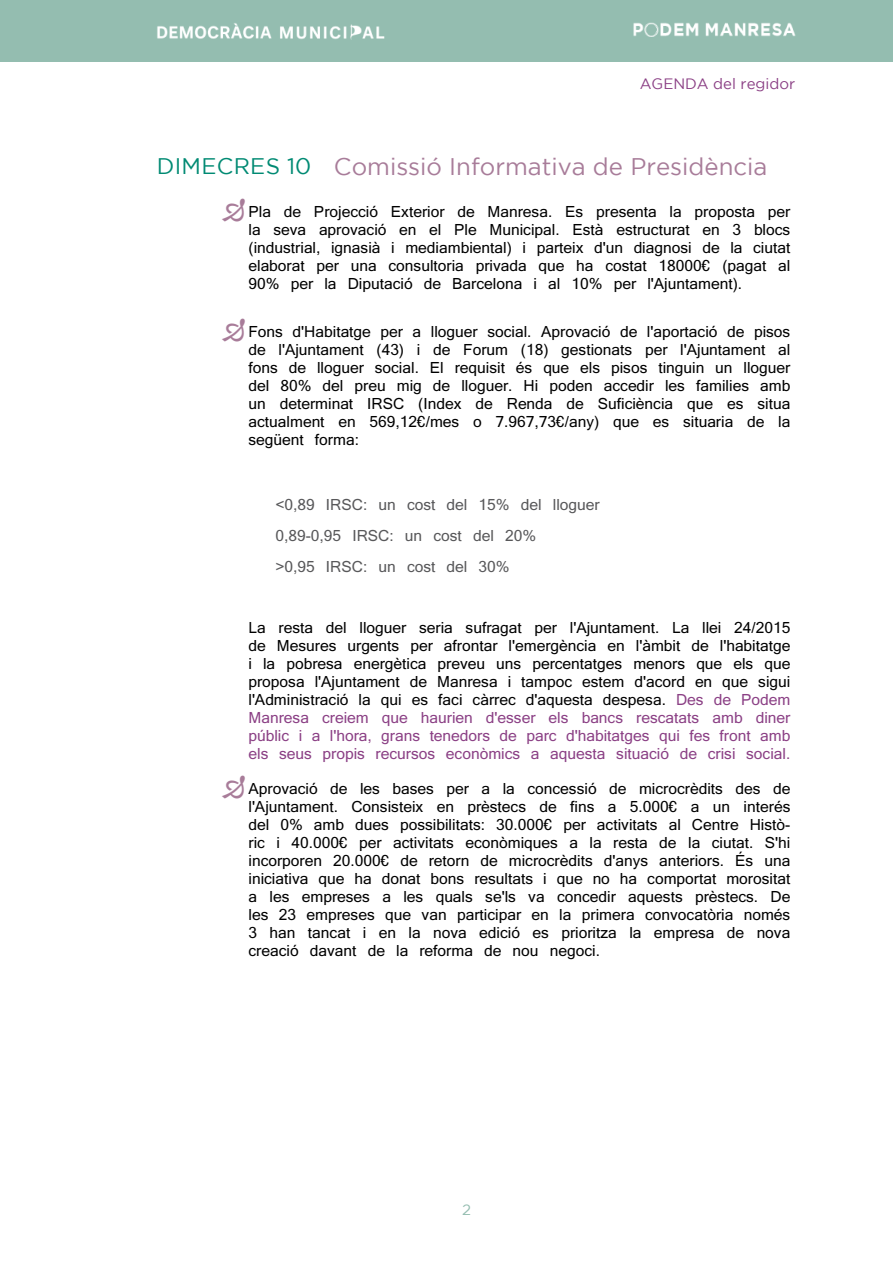
<style>
.page{position:relative;width:893px;height:1263px;background:#fff}
.page>*{position:absolute;margin:0;border:0;box-sizing:border-box;transform-origin:0 0}
.t1{font:24px "Gotham";color:#a87c99}
.t2{font:22.5px "Gotham";letter-spacing:.015em;color:#008a73}
.Tabulacion{font:15px/18px "Kartika";color:#000;text-align:justify}
.Estilo_de_párrafo_1{font:15px "Kartika";color:#58585a}
.t3{font:15px "Gotham";color:#8b4085}
.t4{font:15px "Gotham";color:#94bdb0}
.s1{color:#8b4085}
</style>
<div class="page">
<div style="left:0;top:0;width:893px;height:62px;background:#94bdb0"></div>
<img style="left:157px;top:23px;width:228px;height:17px">
<img style="left:633px;top:23px;width:162px;height:13px">
<p class="t3" style="left:640px;top:75px;width:157px">AGENDA del regidor</p>
<p class="t2" style="left:157px;top:153px;width:156px">DIMECRES 10</p>
<p class="t1" style="left:334px;top:153px;width:435px">Comissió Informativa de Presidència</p>
<p class="Tabulacion" style="left:248px;top:204px;width:543px">Pla de Projecció Exterior de Manresa. Es presenta la proposta per la seva aprovació en el Ple Municipal. Està estructurat en 3 blocs (industrial, ignasià i mediambiental) i parteix d'un diagnosi de la ciutat elaborat per una consultoria privada que ha costat 18000€ (pagat al 90% per la Diputació de Barcelona i al 10% per l'Ajuntament).</p>
<p class="Tabulacion" style="left:248px;top:324px;width:543px">Fons d'Habitatge per a lloguer social. Aprovació de l'aportació de pisos de l'Ajuntament (43) i de Forum (18) gestionats per l'Ajuntament al fons de lloguer social. El requisit és que els pisos tinguin un lloguer del 80% del preu mig de lloguer. Hi poden accedir les families amb un determinat IRSC (Index de Renda de Suficiència que es situa actualment en 569,12€/mes o 7.967,73€/any) que es situaria de la següent forma:</p>
<p class="Estilo_de_párrafo_1" style="left:275px;top:495px;width:326px">&lt;0,89 IRSC: un cost del 15% del lloguer</p>
<p class="Estilo_de_párrafo_1" style="left:275px;top:526px;width:262px">0,89-0,95 IRSC: un cost del 20%</p>
<p class="Estilo_de_párrafo_1" style="left:275px;top:557px;width:236px">&gt;0,95 IRSC: un cost del 30%</p>
<p class="Tabulacion" style="left:248px;top:620px;width:543px">La resta del lloguer seria sufragat per l'Ajuntament. La llei 24/2015 de Mesures urgents per afrontar l'emergència en l'àmbit de l'habitatge i la pobresa energètica preveu uns percentatges menors que els que proposa l'Ajuntament de Manresa i tampoc estem d'acord en que sigui l'Administració la qui es faci càrrec d'aquesta despesa. <span class="s1">Des de Podem Manresa creiem que haurien d'esser els bancs rescatats amb diner públic i a l'hora, grans tenedors de parc d'habitatges qui fes front amb els seus propis recursos econòmics a aquesta situació de crisi social.</span></p>
<p class="Tabulacion" style="left:248px;top:781px;width:543px">Aprovació de les bases per a la concessió de microcrèdits des de l'Ajuntament. Consisteix en prèstecs de fins a 5.000€ a un interés del 0% amb dues possibilitats: 30.000€ per activitats al Centre Histò&shy;ric i 40.000€ per activitats econòmiques a la resta de la ciutat. S'hi incorporen 20.000€ de retorn de microcrèdits d'anys anteriors. És una iniciativa que ha donat bons resultats i que no ha comportat morositat a les empreses a les quals se'ls va concedir aquests prèstecs. De les 23 empreses que van participar en la primera convocatòria només 3 han tancat i en la nova edició es prioritza la empresa de nova creació davant de la reforma de nou negoci.</p>
<p class="t4" style="left:462px;top:1202px;width:10px">2</p>
</div>
